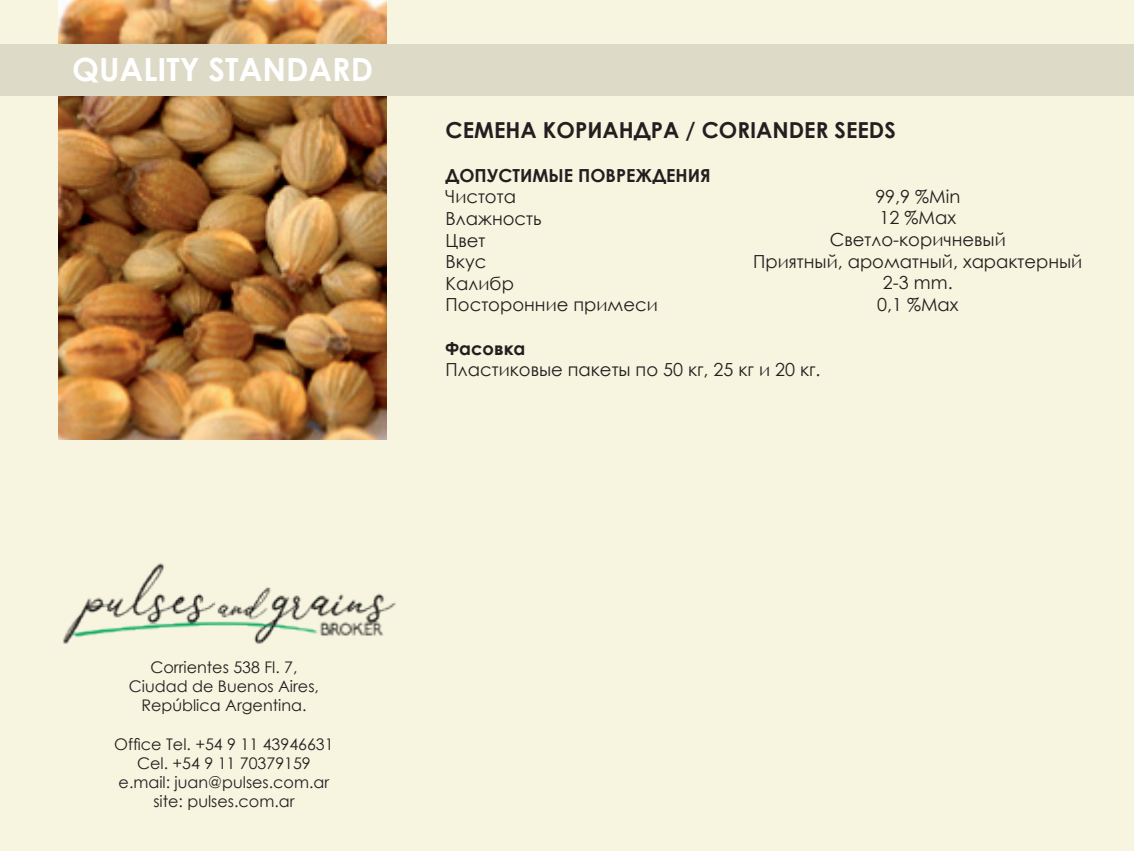
<style>
.page{position:relative;width:1134px;height:851px;background:#fff}
.page>*{position:absolute;margin:0;border:0;box-sizing:border-box;transform-origin:0 0}
.t1{font:700 32px "Century Gothic";color:#fff}
.t2{font:700 22px "Century Gothic";color:#231f20}
.t3{font:18px/21.6px "Century Gothic";color:#231f20}
.t4{font:700 18px "Century Gothic";color:#231f20}
.t5{font:16px/19.2px "Century Gothic";color:#231f20;text-align:center}
</style>
<div class="page">
<div style="left:0;top:0;width:1134px;height:850px;background:#f7f5df"></div>
<img style="left:58px;top:0;width:329px;height:439px">
<div style="left:0;top:44px;width:1134px;height:51px;background:#dddbc7"></div>
<img style="left:63px;top:563px;width:333px;height:81px">
<h1 class="t1" style="left:72px;top:45px;width:302px">QUALITY STANDARD</h1>
<p class="t2" style="left:446px;top:114px;width:452px">СЕМЕНА КОРИАНДРА / CORIANDER SEEDS</p>
<p class="t4" style="left:446px;top:161px;width:267px">ДОПУСТИМЫЕ ПОВРЕЖДЕНИЯ</p>
<p class="t3" style="left:446px;top:186px;width:214px">Чистота<br>Влажность<br>Цвет<br>Вкус<br>Калибр<br>Посторонние примеси</p>
<p class="t4" style="left:446px;top:334px;width:81px">Фасовка</p>
<p class="t3" style="left:446px;top:358px;width:376px">Пластиковые пакеты по 50 кг, 25 кг и 20 кг.</p>
<p class="t3" style="left:753px;top:185px;width:331px;text-align:center">99,9 %Min<br>12 %Max<br>Светло-коричневый<br>Приятный, ароматный, характерный<br>2-3 mm.<br>0,1 %Max</p>
<p class="t5" style="left:129px;top:657px;width:192px">Corrientes 538 Fl. 7,<br>Ciudad de Buenos Aires,<br>República Argentina.</p>
<p class="t5" style="left:114px;top:734px;width:221px">Office Tel. +54 9 11 43946631<br>Cel. +54 9 11 70379159 e.mail: juan@pulses.com.ar site: pulses.com.ar</p>
</div>
